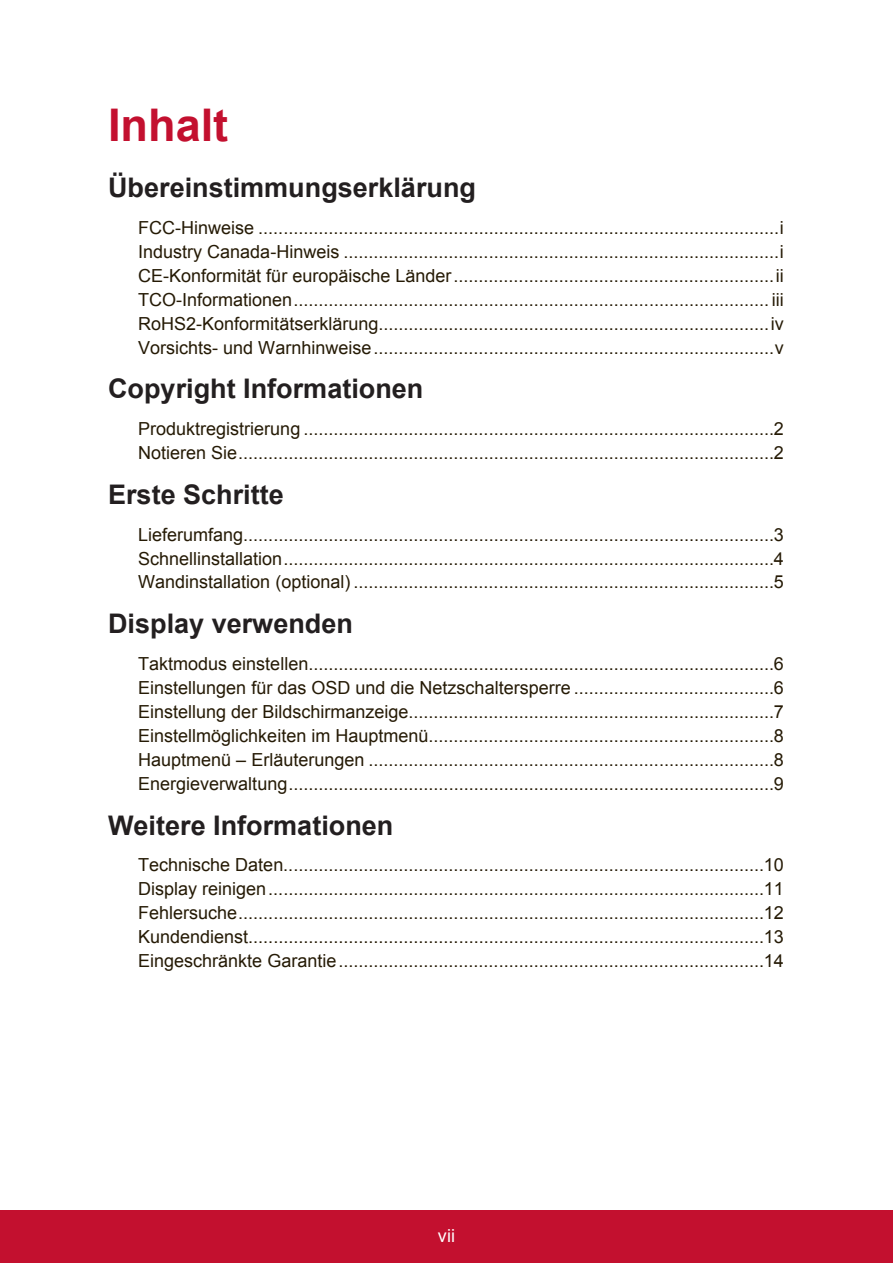
<style>
.page{position:relative;width:893px;height:1263px;background:#fff}
.page>*{position:absolute;margin:0;border:0;box-sizing:border-box;transform-origin:0 0}
.t1{font:700 45px "Arial";color:#c3102f}
.t2{font:700 27px "Arial";color:#231f20}
.t3{font:18px/24px "Arial";color:#251a05;text-align:justify}
.t4{font:18px "Arial";color:#fff}
</style>
<div class="page">
<div style="left:0;top:1210px;width:892px;height:53px;background:#c3102f"></div>
<h1 class="t1" style="left:108px;top:95px;width:122px">Inhalt</h1>
<h2 class="t2" style="left:108px;top:170px;width:369px">Übereinstimmungserklärung</h2>
<p class="t3" style="left:138px;top:216px;width:647px">FCC-Hinweise ........................................................................................................i Industry Canada-Hinweis .......................................................................................i CE-Konformität für europäische Länder................................................................ii TCO-Informationen............................................................................................... iii RoHS2-Konformitätserklärung..............................................................................iv Vorsichts- und Warnhinweise................................................................................v</p>
<h2 class="t2" style="left:108px;top:371px;width:317px">Copyright Informationen</h2>
<p class="t3" style="left:138px;top:417px;width:646px">Produktregistrierung ..............................................................................................2<br>Notieren Sie...........................................................................................................2</p>
<h2 class="t2" style="left:108px;top:476px;width:177px">Erste Schritte</h2>
<p class="t3" style="left:138px;top:522px;width:646px">Lieferumfang..........................................................................................................3<br>Schnellinstallation..................................................................................................4<br>Wandinstallation (optional) ....................................................................................5</p>
<h2 class="t2" style="left:108px;top:606px;width:246px">Display verwenden</h2>
<p class="t3" style="left:138px;top:652px;width:647px">Taktmodus einstellen.............................................................................................6<br>Einstellungen für das OSD und die Netzschaltersperre ........................................6<br>Einstellung der Bildschirmanzeige.........................................................................7<br>Einstellmöglichkeiten im Hauptmenü.....................................................................8<br>Hauptmenü – Erläuterungen .................................................................................8<br>Energieverwaltung.................................................................................................9</p>
<h2 class="t2" style="left:108px;top:807px;width:287px">Weitere Informationen</h2>
<p class="t3" style="left:138px;top:853px;width:646px">Technische Daten................................................................................................10<br>Display reinigen...................................................................................................11<br>Fehlersuche.........................................................................................................12<br>Kundendienst.......................................................................................................13<br>Eingeschränkte Garantie.....................................................................................14</p>
<p class="t4" style="left:438px;top:1223px;width:18px">vii</p>
</div>
